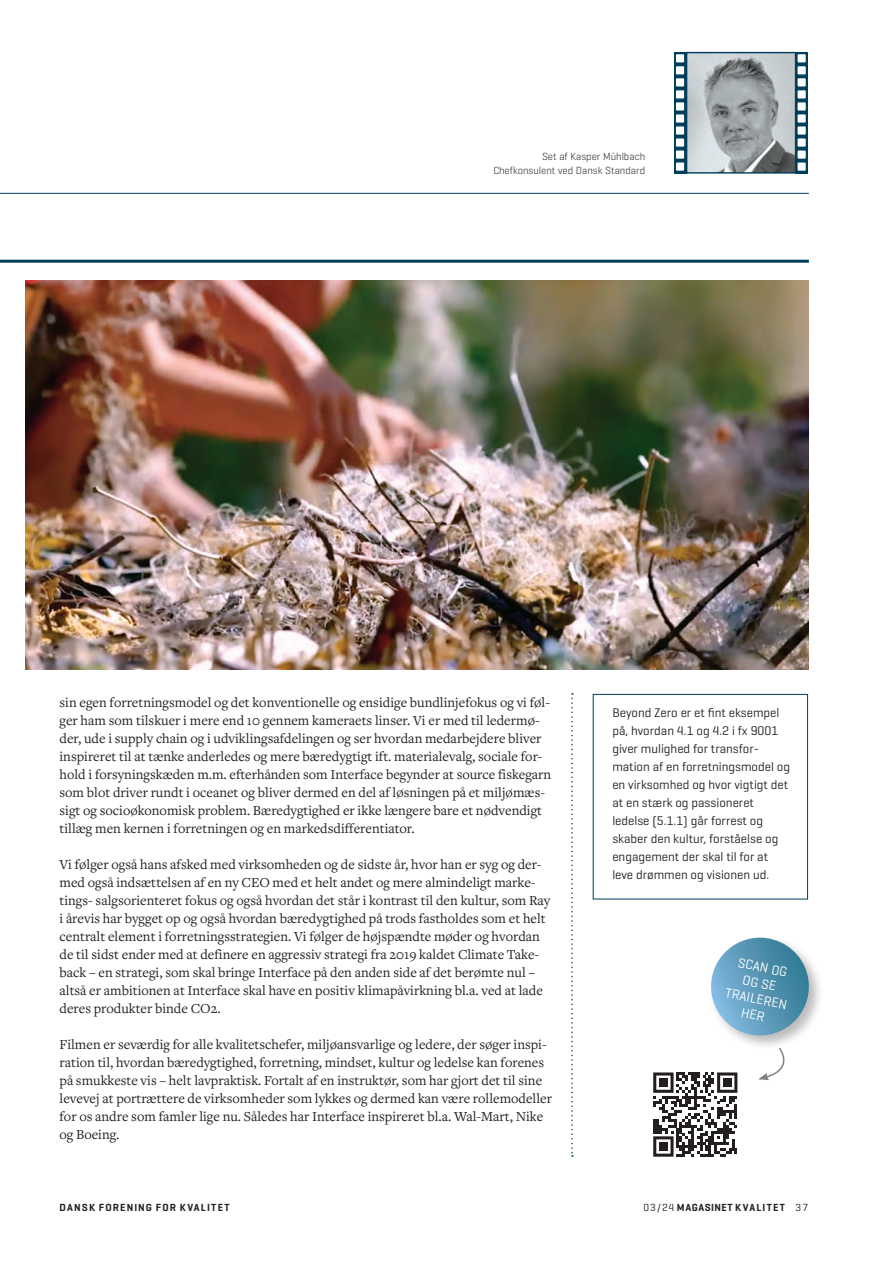
<style>
.page{position:relative;width:893px;height:1263px;background:#fff}
.page>*{position:absolute;margin:0;border:0;box-sizing:border-box;transform-origin:0 0}
.BRØD_2023{font:14.25px/18px "Freight Text";color:#231f20}
.MANCHET{font:13.65px/16px "Geogrotesque";color:#fff;text-align:center}
.BOKS_BRØD{font:12.75px/18px "Geogrotesque";color:#231f20}
.BILLEDTEKST{font:300 10.5px "Geogrotesque";color:#231f20}
.t1{font:600 10.5px "Geogrotesque";letter-spacing:.105em;color:#231f20}
.t2{font:600 10.5px "Geogrotesque";letter-spacing:.065em;color:#231f20}
.s1{font-weight:400}
</style>
<div class="page">
<div style="left:593px;top:694px;width:215px;height:205px;border:1px solid #003f5b"></div>
<hr style="left:0;top:260px;width:809px;height:3px;background:#003f5b">
<hr style="left:0;top:193px;width:809px;height:1px;background:#003f5b">
<svg style="left:571px;top:693px;width:2px;height:464px"></svg>
<img style="left:688px;top:54px;width:106px;height:118px">
<div style="left:686px;top:52px;width:110px;height:122px;border:1px solid #003f5b"></div>
<svg style="left:674px;top:52px;width:12px;height:122px"></svg>
<svg style="left:795px;top:52px;width:13px;height:122px"></svg>
<div style="left:676px;top:54px;width:8px;height:8px;background:#fff"></div>
<div style="left:798px;top:54px;width:8px;height:8px;background:#fff"></div>
<div style="left:676px;top:66px;width:8px;height:8px;background:#fff"></div>
<div style="left:798px;top:66px;width:8px;height:8px;background:#fff"></div>
<div style="left:676px;top:78px;width:8px;height:8px;background:#fff"></div>
<div style="left:798px;top:78px;width:8px;height:8px;background:#fff"></div>
<div style="left:676px;top:90px;width:8px;height:9px;background:#fff"></div>
<div style="left:798px;top:90px;width:8px;height:9px;background:#fff"></div>
<div style="left:676px;top:102px;width:8px;height:9px;background:#fff"></div>
<div style="left:798px;top:102px;width:8px;height:9px;background:#fff"></div>
<div style="left:676px;top:114px;width:8px;height:9px;background:#fff"></div>
<div style="left:798px;top:114px;width:8px;height:9px;background:#fff"></div>
<div style="left:676px;top:126px;width:8px;height:9px;background:#fff"></div>
<div style="left:798px;top:126px;width:8px;height:9px;background:#fff"></div>
<div style="left:676px;top:138px;width:8px;height:9px;background:#fff"></div>
<div style="left:798px;top:138px;width:8px;height:9px;background:#fff"></div>
<div style="left:676px;top:150px;width:8px;height:9px;background:#fff"></div>
<div style="left:798px;top:150px;width:8px;height:9px;background:#fff"></div>
<div style="left:676px;top:163px;width:8px;height:8px;background:#fff"></div>
<div style="left:798px;top:163px;width:8px;height:8px;background:#fff"></div>
<img style="left:25px;top:281px;width:783px;height:389px">
<div style="left:708px;top:935px;width:116px;height:116px;background:#231f20;opacity:.3"></div>
<svg style="left:653px;top:938px;width:163px;height:219px"></svg>
<div style="left:659px;top:1078px;width:9px;height:9px;background:#231f20"></div>
<div style="left:723px;top:1078px;width:9px;height:9px;background:#231f20"></div>
<div style="left:659px;top:1142px;width:9px;height:9px;background:#231f20"></div>
<p class="BILLEDTEKST" style="left:542px;top:150px;width:105px">Set af Kasper Mühlbach</p>
<p class="BILLEDTEKST" style="left:493px;top:163px;width:153px">Chefkonsulent ved Dansk Standard</p>
<p class="BRØD_2023" style="left:60px;top:693px;width:493px">sin egen forretningsmodel og det konventionelle og ensidige bundlinjefokus og vi føl&shy;ger ham som tilskuer i mere end 10 gennem kameraets linser. Vi er med til ledermø&shy;der, ude i supply chain og i udviklingsafdelingen og ser hvordan medarbejdere bliver inspireret til at tænke anderledes og mere bæredygtigt ift. materialevalg, sociale for&shy;hold i forsyningskæden m.m. efterhånden som Interface begynder at source fiskegarn som blot driver rundt i oceanet og bliver dermed en del af løsningen på et miljømæs&shy;sigt og socioøkonomisk problem. Bæredygtighed er ikke længere bare et nødvendigt tillæg men kernen i forretningen og en markedsdifferentiator.</p>
<p class="BRØD_2023" style="left:60px;top:855px;width:492px">Vi følger også hans afsked med virksomheden og de sidste år, hvor han er syg og der&shy;med også indsættelsen af en ny CEO med et helt andet og mere almindeligt marke&shy;tings- salgsorienteret fokus og også hvordan det står i kontrast til den kultur, som Ray i årevis har bygget op og også hvordan bæredygtighed på trods fastholdes som et helt centralt element i forretningsstrategien. Vi følger de højspændte møder og hvordan de til sidst ender med at definere en aggressiv strategi fra 2019 kaldet Climate Take&shy;back – en strategi, som skal bringe Interface på den anden side af det berømte nul – altså er ambitionen at Interface skal have en positiv klimapåvirkning bl.a. ved at lade deres produkter binde CO2.</p>
<p class="BRØD_2023" style="left:60px;top:1035px;width:494px">Filmen er seværdig for alle kvalitetschefer, miljøansvarlige og ledere, der søger inspi&shy;ration til, hvordan bæredygtighed, forretning, mindset, kultur og ledelse kan forenes på smukkeste vis – helt lavpraktisk. Fortalt af en instruktør, som har gjort det til sine levevej at portrættere de virksomheder som lykkes og dermed kan være rollemodeller for os andre som famler lige nu. Således har Interface inspireret bl.a. Wal-Mart, Nike og Boeing.</p>
<p class="BOKS_BRØD" style="left:612px;top:703px;width:179px">Beyond Zero er et fint eksempel på, hvordan 4.1 og 4.2 i fx 9001 giver mulighed for transfor&shy;mation af en forretningsmodel og en virksomhed og hvor vigtigt det at en stærk og passioneret ledelse (5.1.1) går forrest og skaber den kultur, forståelse og engagement der skal til for at leve drømmen og visionen ud.</p>
<p class="MANCHET" style="left:733px;top:953px;width:64px;rotate:11deg">SCAN OG<br>OG SE<br>TRAILEREN<br>HER</p>
<p class="t1" style="left:60px;top:1200px;width:172px">DANSK FORENING FOR KVALITET</p>
<p class="t2" style="left:643px;top:1200px;width:166px"><span class="s1">03/24</span> MAGASINET KVALITET <span class="s1">37</span></p>
</div>
